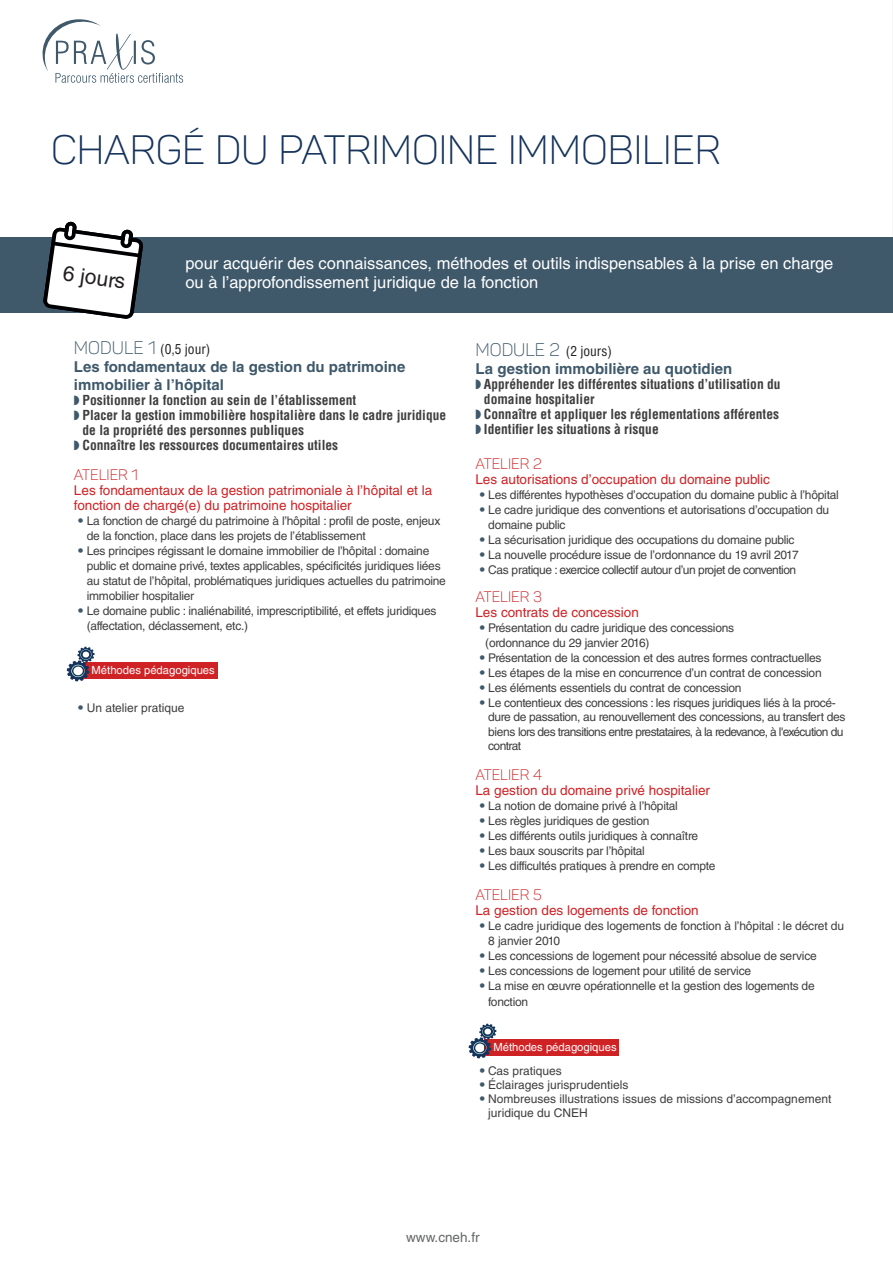
<style>
.page{position:relative;width:893px;height:1263px;background:#fff}
.page>*{position:absolute;margin:0;border:0;box-sizing:border-box;transform-origin:0 0}
.TITRE{font:40.5px "Panton Light Caps";color:#15335b}
.calendrier{font:21px "Helvetica LT Std";color:#231f20}
.accroche{font:16.5px/19.5px "Helvetica LT Std";color:#fff}
.SOUS_TITRE_MODULE_PRAXIS{font:700 15px "Helvetica LT Std";color:#3f596b}
.TITRE_ATELIER{font:15px "Panton Light Caps";color:#cf2225}
.t1{font:700 condensed 13.5px/15px "Helvetica LT Std";color:#3e3e3f}
.TITRE_ATELIER-2{font:13.5px/15px "Helvetica LT Std";color:#cf2225}
.TITRE_JOUR{font:condensed 13.5px "Helvetica LT Std";color:#231f20}
.t2{font:13.5px "Helvetica LT Std";color:#656767}
.PUCE_ATELIER_TEXTE_PRAXIS{font:12px/15px "Helvetica LT Std";letter-spacing:-.02em;color:#3e3e3f}
.PUCE_ATELIER_TEXTE_PRAXIS-2{font:12px/14.2px "Helvetica LT Std";color:#3e3e3f}
.PUCE_ATELIER_TEXTE_PRAXIS-3{font:12px "Helvetica LT Std";letter-spacing:-.04em;color:#3e3e3f}
.t3{font:11.25px "Helvetica LT Std";color:#fff}
.s1{font-family:"Panton Light Caps";font-stretch:normal;font-size:18px;color:#3f596b}
.s2{color:#3f596b}
.s3{font-weight:700;font-stretch:condensed;color:#3f596b}
</style>
<div class="page">
<img style="left:892px;top:0;width:1px;height:237px">
<div style="left:83px;top:662px;width:134px;height:17px;background:#cf2225"></div>
<svg style="left:67px;top:647px;width:28px;height:34px"></svg>
<div style="left:485px;top:1039px;width:134px;height:17px;background:#cf2225"></div>
<svg style="left:469px;top:1024px;width:27px;height:34px"></svg>
<div style="left:0;top:237px;width:893px;height:76px;background:#3f596b"></div>
<svg style="left:43px;top:221px;width:100px;height:98px"></svg>
<svg style="left:42px;top:19px;width:141px;height:64px"></svg>
<p class="TITRE" style="left:51px;top:125px;width:671px">CHARGÉ DU PATRIMOINE IMMOBILIER</p>
<p class="calendrier" style="left:65px;top:261px;width:64px;rotate:8deg">6 jours</p>
<p class="accroche" style="left:185px;top:253px;width:649px">pour acquérir des connaissances, méthodes et outils indispensables à la prise en charge ou à l’approfondissement juridique de la fonction</p>
<p class="TITRE_JOUR" style="left:74px;top:341px;width:138px"><span class="s1">MODULE 1</span> (0,5 jour)</p>
<p class="SOUS_TITRE_MODULE_PRAXIS" style="left:74px;top:358px;width:333px">Les fondamentaux de la gestion du patrimoine</p>
<p class="SOUS_TITRE_MODULE_PRAXIS" style="left:74px;top:376px;width:152px">immobilier à l’hôpital</p>
<p class="t1" style="left:74px;top:393px;width:284px"><span class="s2">◗</span> Positionner la fonction au sein de l’établissement</p>
<p class="t1" style="left:82px;top:408px;width:365px;text-indent:-9px"><span class="s2">◗</span> Placer la gestion immobilière hospitalière dans le cadre juridique de la propriété des personnes publiques</p>
<p class="t1" style="left:74px;top:438px;width:266px"><span class="s2">◗</span> Connaître les ressources documentaires utiles</p>
<p class="TITRE_ATELIER" style="left:74px;top:466px;width:66px">ATELIER 1</p>
<p class="TITRE_ATELIER-2" style="left:74px;top:483px;width:360px">Les fondamentaux de la gestion patrimoniale à l’hôpital et la fonction de chargé(e) du patrimoine hospitalier</p>
<p class="PUCE_ATELIER_TEXTE_PRAXIS" style="left:87px;top:513px;width:355px;text-indent:-9px"><span class="s3">•</span> La fonction de chargé du patrimoine à l’hôpital : profil de poste, enjeux de la fonction, place dans les projets de l’établissement</p>
<p class="PUCE_ATELIER_TEXTE_PRAXIS" style="left:87px;top:543px;width:361px;text-indent:-9px"><span class="s3">•</span> Les principes régissant le domaine immobilier de l’hôpital : domaine public et domaine privé, textes applicables, spécificités juridiques liées au statut de l’hôpital, problématiques juridiques actuelles du patrimoine immobilier hospitalier</p>
<p class="PUCE_ATELIER_TEXTE_PRAXIS" style="left:87px;top:603px;width:351px;text-indent:-9px"><span class="s3">•</span> Le domaine public : inaliénabilité, imprescriptibilité, et effets juridiques (affectation, déclassement, etc.)</p>
<p class="t3" style="left:92px;top:664px;width:125px">Méthodes pédagogiques</p>
<p class="PUCE_ATELIER_TEXTE_PRAXIS-2" style="left:78px;top:700px;width:108px"><span class="s3">•</span> Un atelier pratique</p>
<p class="TITRE_JOUR" style="left:475px;top:343px;width:138px"><span class="s1">MODULE 2</span> (2 jours)</p>
<p class="SOUS_TITRE_MODULE_PRAXIS" style="left:475px;top:360px;width:258px">La gestion immobilière au quotidien</p>
<p class="t1" style="left:484px;top:376px;width:298px;text-indent:-9px"><span class="s2">◗</span> Appréhender les différentes situations d’utilisation du domaine hospitalier</p>
<p class="t1" style="left:475px;top:406px;width:305px"><span class="s2">◗</span> Connaître et appliquer les réglementations afférentes</p>
<p class="t1" style="left:475px;top:421px;width:185px"><span class="s2">◗</span> Identifier les situations à risque</p>
<p class="TITRE_ATELIER" style="left:475px;top:454px;width:68px">ATELIER 2</p>
<p class="TITRE_ATELIER-2" style="left:475px;top:471px;width:296px">Les autorisations d’occupation du domaine public</p>
<p class="PUCE_ATELIER_TEXTE_PRAXIS" style="left:480px;top:487px;width:361px"><span class="s3">•</span> Les différentes hypothèses d’occupation du domaine public à l’hôpital</p>
<p class="PUCE_ATELIER_TEXTE_PRAXIS" style="left:488px;top:502px;width:343px;text-indent:-9px"><span class="s3">•</span> Le cadre juridique des conventions et autorisations d’occupation du domaine public</p>
<p class="PUCE_ATELIER_TEXTE_PRAXIS" style="left:480px;top:532px;width:316px"><span class="s3">•</span> La sécurisation juridique des occupations du domaine public</p>
<p class="PUCE_ATELIER_TEXTE_PRAXIS" style="left:480px;top:547px;width:320px"><span class="s3">•</span> La nouvelle procédure issue de l’ordonnance du 19 avril 2017</p>
<p class="PUCE_ATELIER_TEXTE_PRAXIS-3" style="left:480px;top:562px;width:318px"><span class="s3">•</span> Cas pratique : exercice collectif autour d’un projet de convention</p>
<p class="TITRE_ATELIER" style="left:475px;top:588px;width:68px">ATELIER 3</p>
<p class="TITRE_ATELIER-2" style="left:475px;top:605px;width:165px">Les contrats de concession</p>
<p class="PUCE_ATELIER_TEXTE_PRAXIS" style="left:480px;top:620px;width:256px"><span class="s3">•</span> Présentation du cadre juridique des concessions</p>
<p class="PUCE_ATELIER_TEXTE_PRAXIS" style="left:485px;top:635px;width:166px">(ordonnance du 29 janvier 2016)</p>
<p class="PUCE_ATELIER_TEXTE_PRAXIS" style="left:480px;top:650px;width:343px"><span class="s3">•</span> Présentation de la concession et des autres formes contractuelles</p>
<p class="PUCE_ATELIER_TEXTE_PRAXIS" style="left:480px;top:665px;width:343px"><span class="s3">•</span> Les étapes de la mise en concurrence d’un contrat de concession</p>
<p class="PUCE_ATELIER_TEXTE_PRAXIS" style="left:480px;top:680px;width:263px"><span class="s3">•</span> Les éléments essentiels du contrat de concession</p>
<p class="PUCE_ATELIER_TEXTE_PRAXIS" style="left:488px;top:696px;width:359px;line-height:14.2px;text-indent:-9px"><span class="s3">•</span> Le contentieux des concessions : les risques juridiques liés à la procé&shy;dure de passation, au renouvellement des concessions, au transfert des biens lors des transitions entre prestataires, à la redevance, à l'exécution du contrat</p>
<p class="TITRE_ATELIER" style="left:475px;top:765px;width:68px">ATELIER 4</p>
<p class="TITRE_ATELIER-2" style="left:475px;top:782px;width:236px">La gestion du domaine privé hospitalier</p>
<p class="PUCE_ATELIER_TEXTE_PRAXIS" style="left:480px;top:798px;width:200px"><span class="s3">•</span> La notion de domaine privé à l’hôpital</p>
<p class="PUCE_ATELIER_TEXTE_PRAXIS" style="left:480px;top:813px;width:171px"><span class="s3">•</span> Les règles juridiques de gestion</p>
<p class="PUCE_ATELIER_TEXTE_PRAXIS" style="left:480px;top:828px;width:220px"><span class="s3">•</span> Les différents outils juridiques à connaître</p>
<p class="PUCE_ATELIER_TEXTE_PRAXIS" style="left:480px;top:843px;width:167px"><span class="s3">•</span> Les baux souscrits par l’hôpital</p>
<p class="PUCE_ATELIER_TEXTE_PRAXIS" style="left:480px;top:858px;width:237px"><span class="s3">•</span> Les difficultés pratiques à prendre en compte</p>
<p class="TITRE_ATELIER" style="left:475px;top:885px;width:68px">ATELIER 5</p>
<p class="TITRE_ATELIER-2" style="left:475px;top:902px;width:225px">La gestion des logements de fonction</p>
<p class="PUCE_ATELIER_TEXTE_PRAXIS" style="left:488px;top:918px;width:357px;text-indent:-9px"><span class="s3">•</span> Le cadre juridique des logements de fonction à l’hôpital : le décret du<br>8 janvier 2010</p>
<p class="PUCE_ATELIER_TEXTE_PRAXIS" style="left:480px;top:948px;width:339px"><span class="s3">•</span> Les concessions de logement pour nécessité absolue de service</p>
<p class="PUCE_ATELIER_TEXTE_PRAXIS" style="left:480px;top:963px;width:273px"><span class="s3">•</span> Les concessions de logement pour utilité de service</p>
<p class="PUCE_ATELIER_TEXTE_PRAXIS" style="left:488px;top:977px;width:328px;line-height:16.5px;text-indent:-9px"><span class="s3">•</span> La mise en œuvre opérationnelle et la gestion des logements de fonction</p>
<p class="t3" style="left:493px;top:1041px;width:125px">Méthodes pédagogiques</p>
<p class="PUCE_ATELIER_TEXTE_PRAXIS-2" style="left:480px;top:1063px;width:84px"><span class="s3">•</span> Cas pratiques</p>
<p class="PUCE_ATELIER_TEXTE_PRAXIS-2" style="left:480px;top:1077px;width:150px"><span class="s3">•</span> Éclairages jurisprudentiels</p>
<p class="PUCE_ATELIER_TEXTE_PRAXIS-2" style="left:488px;top:1092px;width:345px;text-indent:-9px"><span class="s3">•</span> Nombreuses illustrations issues de missions d’accompagnement juridique du CNEH</p>
<p class="t2" style="left:406px;top:1229px;width:75px">www.cneh.fr</p>
</div>
